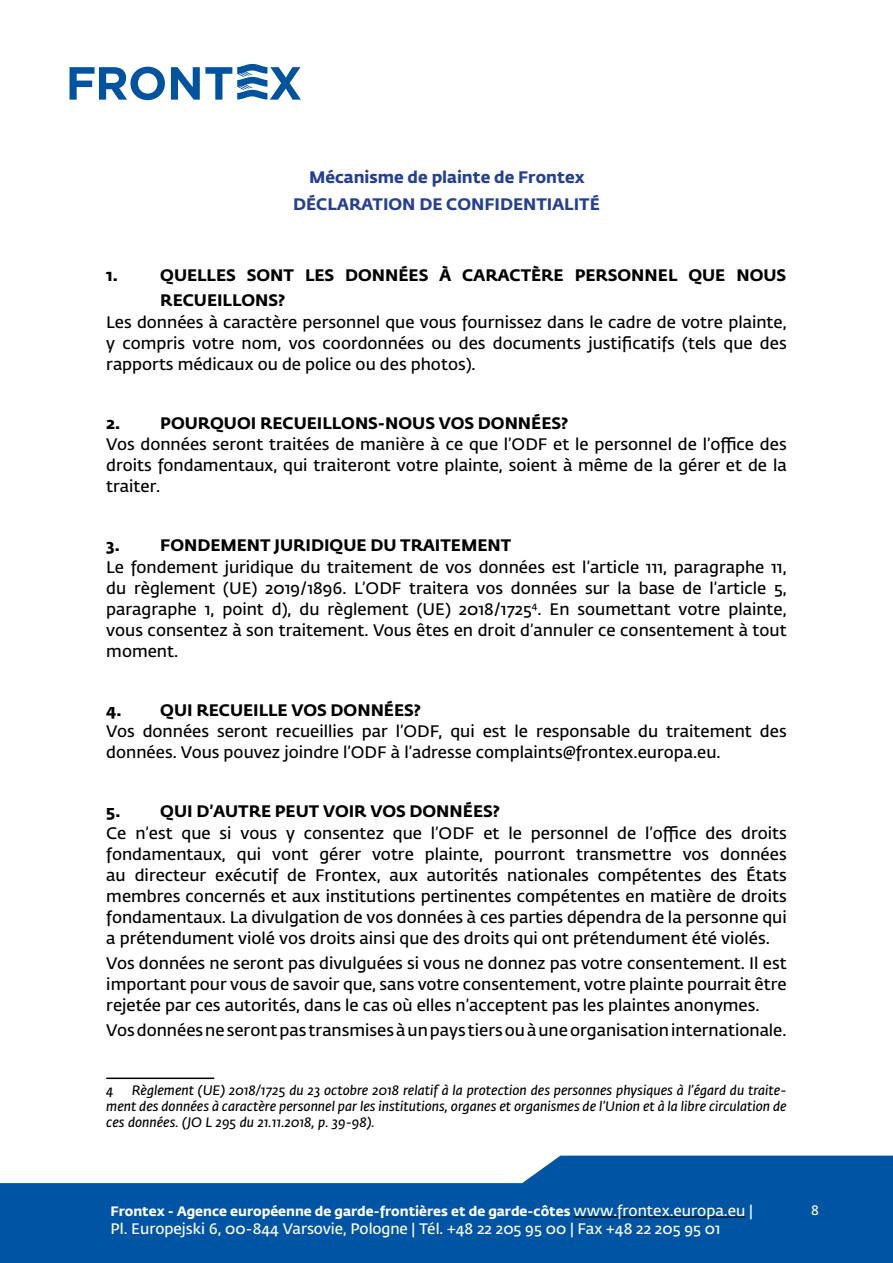
<style>
.page{position:relative;width:893px;height:1263px;background:#fff}
.page>*{position:absolute;margin:0;border:0;box-sizing:border-box;transform-origin:0 0}
.t1{font:600 16.5px/21px "Fedra Sans Pro";color:#000;text-align:justify}
.t2{font:700 16.5px/24.8px "Fedra Sans Pro";color:#000}
.t3{font:700 16.5px/26.8px "Fedra Sans Pro";color:#25408f;text-align:center}
.t4{font:600 15px "Fedra Sans Pro";color:#fff}
.t5{font:italic 600 13.5px/16.2px "Fedra Sans Pro";color:#000;text-align:justify}
.t6{font:700 13.5px "Fedra Sans Pro";color:#fff}
.t7{font:600 13.5px "Fedra Sans Pro";color:#fff}
.s1{font-weight:600;font-size:15px}
</style>
<div class="page">
<svg style="left:0;top:1155px;width:893px;height:108px;fill:#0054a4"></svg>
<hr style="left:574px;top:1216px;width:171px;height:1px;background:#000">
<svg style="left:70px;top:64px;width:231px;height:36px"></svg>
<hr style="left:106px;top:1077px;width:108px;height:2px;background:#000">
<p class="t3" style="left:293px;top:162px;width:308px">Mécanisme de plainte de Frontex<br>DÉCLARATION DE CONFIDENTIALITÉ</p>
<p class="t2" style="left:106px;top:262px;width:13px">1.</p>
<p class="t2" style="left:160px;top:262px;width:627px">QUELLES SONT LES DONNÉES À CARACTÈRE PERSONNEL QUE NOUS<br>RECUEILLONS?</p>
<p class="t1" style="left:106px;top:310px;width:682px">Les données à caractère personnel que vous fournissez dans le cadre de votre plainte, y compris votre nom, vos coordonnées ou des documents justificatifs (tels que des rapports médicaux ou de police ou des photos).</p>
<p class="t2" style="left:106px;top:409px;width:16px">2.</p>
<p class="t2" style="left:160px;top:409px;width:409px">POURQUOI RECUEILLONS-NOUS VOS DONNÉES?</p>
<p class="t1" style="left:106px;top:433px;width:682px">Vos données seront traitées de manière à ce que l’ODF et le personnel de l’office des droits fondamentaux, qui traiteront votre plainte, soient à même de la gérer et de la traiter.</p>
<p class="t2" style="left:106px;top:532px;width:15px">3.</p>
<p class="t2" style="left:160px;top:532px;width:352px">FONDEMENT JURIDIQUE DU TRAITEMENT</p>
<p class="t1" style="left:106px;top:555px;width:682px">Le fondement juridique du traitement de vos données est l’article 111, paragraphe 11, du règlement (UE) 2019/1896. L’ODF traitera vos données sur la base de l’article 5, paragraphe 1, point d), du règlement (UE) 2018/1725<sup>4</sup>. En soumettant votre plainte, vous consentez à son traitement. Vous êtes en droit d’annuler ce consentement à tout moment.</p>
<p class="t2" style="left:106px;top:696px;width:316px">4. QUI RECUEILLE VOS DONNÉES?</p>
<p class="t1" style="left:106px;top:720px;width:682px">Vos données seront recueillies par l’ODF, qui est le responsable du traitement des données. Vous pouvez joindre l’ODF à l’adresse complaints@frontex.europa.eu.</p>
<p class="t2" style="left:106px;top:798px;width:16px">5.</p>
<p class="t2" style="left:160px;top:798px;width:341px">QUI D’AUTRE PEUT VOIR VOS DONNÉES?</p>
<p class="t1" style="left:106px;top:821px;width:682px">Ce n’est que si vous y consentez que l’ODF et le personnel de l’office des droits fondamentaux, qui vont gérer votre plainte, pourront transmettre vos données au directeur exécutif de Frontex, aux autorités nationales compétentes des États membres concernés et aux institutions pertinentes compétentes en matière de droits fondamentaux. La divulgation de vos données à ces parties dépendra de la personne qui a prétendument violé vos droits ainsi que des droits qui ont prétendument été violés.</p>
<p class="t1" style="left:106px;top:952px;width:682px">Vos données ne seront pas divulguées si vous ne donnez pas votre consentement. Il est important pour vous de savoir que, sans votre consentement, votre plainte pourrait être rejetée par ces autorités, dans le cas où elles n’acceptent pas les plaintes anonymes.</p>
<p class="t1" style="left:106px;top:1019px;width:682px">Vos données ne seront pas transmises à un pays tiers ou à une organisation internationale.</p>
<p class="t5" style="left:106px;top:1081px;width:682px;text-indent:26px">Règlement (UE) 2018/1725 du 23 octobre 2018 relatif à la protection des personnes physiques à l’égard du traite&shy;ment des données à caractère personnel par les institutions, organes et organismes de l’Union et à la libre circulation de ces données. (JO L 295 du 21.11.2018, p. 39-98).</p>
<p class="t5" style="left:106px;top:1081px;width:9px">4</p>
<p class="t6" style="left:111px;top:1200px;width:644px">Frontex - Agence européenne de garde-frontières et de garde-côtes <span class="s1">www.frontex.europa.eu |</span></p>
<p class="t4" style="left:111px;top:1217px;width:611px">Pl. Europejski 6, 00-844 Varsovie, Pologne | Tél. +48 22 205 95 00 | Fax +48 22 205 95 01</p>
<p class="t7" style="left:811px;top:1200px;width:9px">8</p>
</div>
